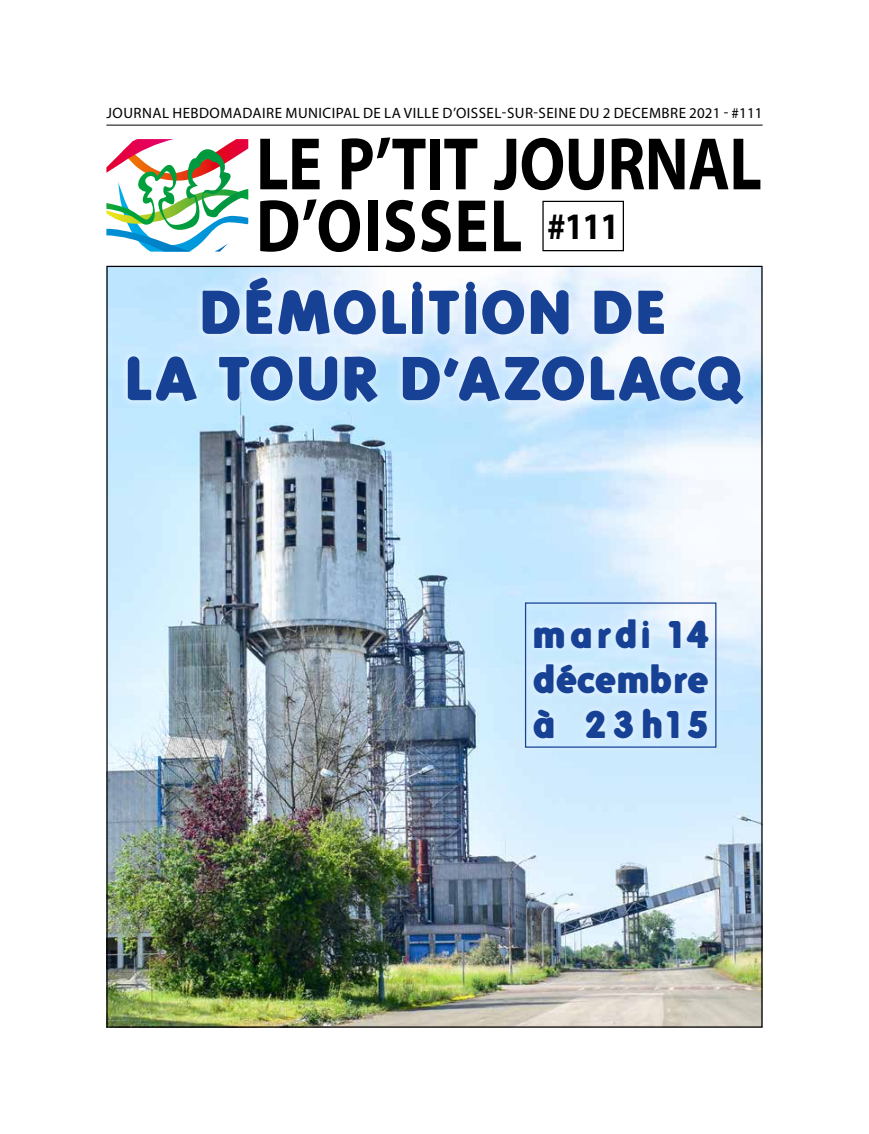
<style>
.page{position:relative;width:869px;height:1134px;background:#fff}
.page>*{position:absolute;margin:0;border:0;box-sizing:border-box;transform-origin:0 0}
.t1{font:700 75px/61.9px "Myriad Pro";letter-spacing:-.01em;color:#000;scale:.85 1}
.t2{font:900 60px/66.2px "Folks";letter-spacing:.065em;color:#164194;text-align:center}
.t3{font:900 37.5px/45px "Folks";letter-spacing:.06em;color:#164194;text-align:justify}
.t4{font:15px "Myriad Pro";letter-spacing:.03em;color:#000}
</style>
<div class="page">
<hr style="left:106px;top:125px;width:656px;height:1px;background:#000">
<div style="left:542px;top:201px;width:81px;height:50px;border:1px solid #000"></div>
<svg style="left:106px;top:139px;width:142px;height:127px"></svg>
<img style="left:108px;top:268px;width:652px;height:758px">
<div style="left:119px;top:270px;width:631px;height:142px;background:#fff;opacity:.75"></div>
<div style="left:516px;top:594px;width:208px;height:162px;background:#fff;opacity:.75"></div>
<div style="left:524px;top:602px;width:192px;height:146px;border:1px solid #164194"></div>
<p class="t4" style="left:106px;top:103px;width:657px">JOURNAL HEBDOMADAIRE MUNICIPAL DE LA VILLE D’OISSEL-SUR-SEINE DU 2 DECEMBRE 2021 - #111</p>
<h1 class="t1" style="left:256px;top:131px;width:596px">LE P’TIT JOURNAL<br>D’OISSEL <sup>#111</sup></h1>
<h2 class="t2" style="left:126px;top:279px;width:617px">DÉMOLITION DE<br>LA TOUR D’AZOLACQ</h2>
<h3 class="t3" style="left:533px;top:612px;width:176px">mardi 14 décembre à 23h15</h3>
</div>
